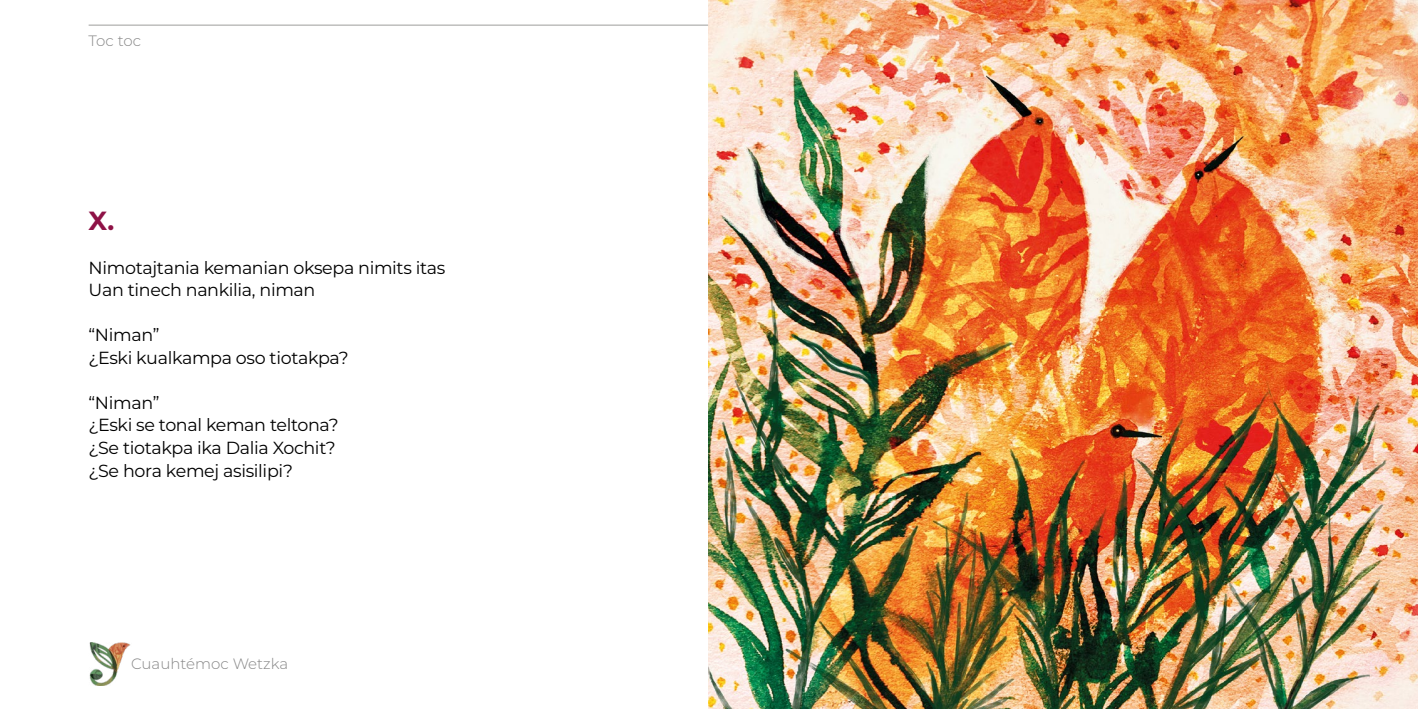
<style>
.page{position:relative;width:1418px;height:709px;background:#fff}
.page>*{position:absolute;margin:0;border:0;box-sizing:border-box;transform-origin:0 0}
.t1{font:700 26.25px "Montserrat";color:#8e1246}
.t2{font:17.5px/22.5px "Montserrat";letter-spacing:-.02em;color:#000}
.t3{font:300 15px "Montserrat";color:#878787}
</style>
<div class="page">
<hr style="left:89px;top:25px;width:620px;height:1px;background:#9d9d9c">
<img style="left:89px;top:642px;width:42px;height:43px">
<img style="left:709px;top:0;width:708px;height:709px">
<p class="t3" style="left:89px;top:31px;width:54px">Toc toc</p>
<h1 class="t1" style="left:89px;top:202px;width:27px">X.</h1>
<p class="t2" style="left:89px;top:256px;width:358px">Nimotajtania kemanian oksepa nimits itas<br>Uan tinech nankilia, niman</p>
<p class="t2" style="left:89px;top:323px;width:261px">“Niman”<br>¿Eski kualkampa oso tiotakpa?</p>
<p class="t2" style="left:89px;top:391px;width:251px">“Niman”<br>¿Eski se tonal keman teltona? ¿Se tiotakpa ika Dalia Xochit? ¿Se hora kemej asisilipi?</p>
<p class="t3" style="left:131px;top:653px;width:158px">Cuauhtémoc Wetzka</p>
</div>
